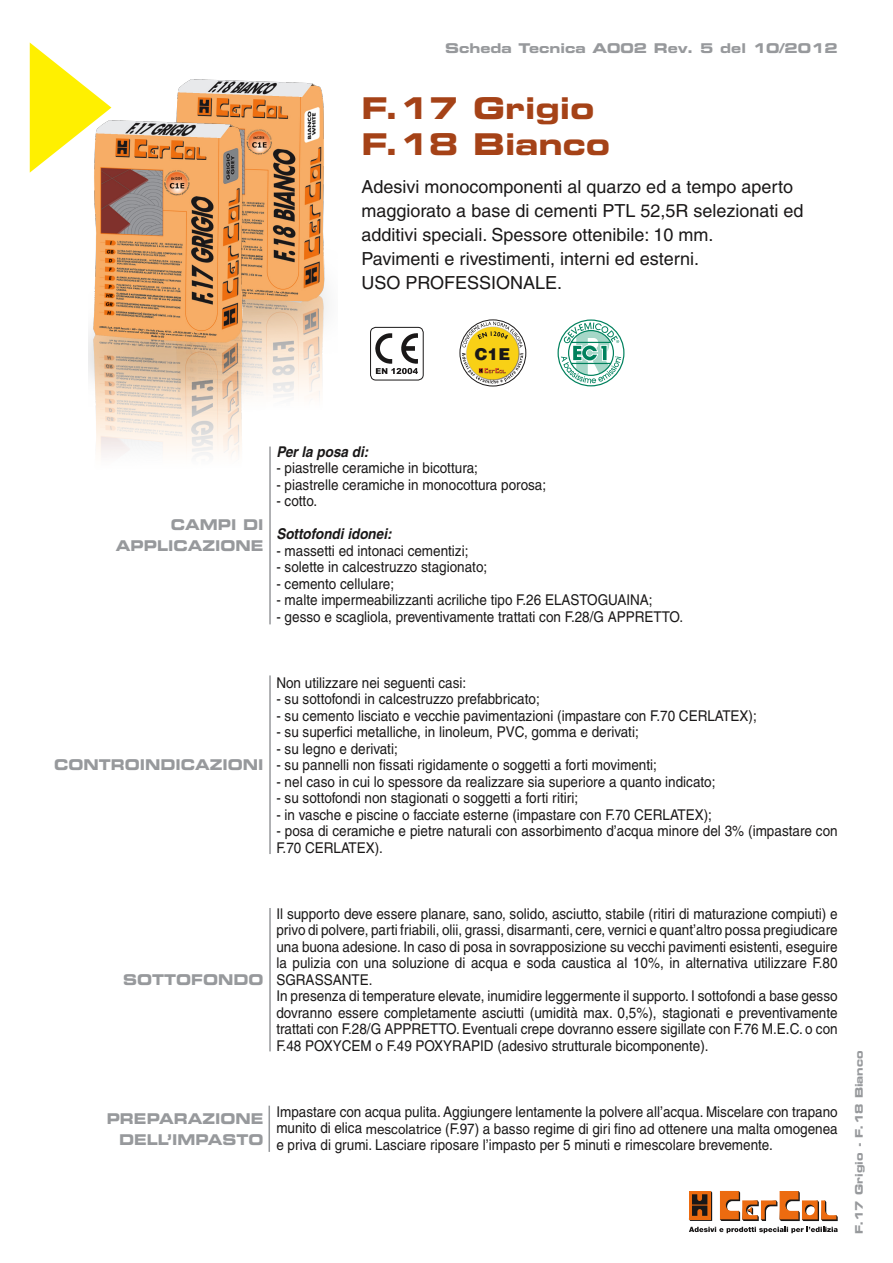
<style>
.page{position:relative;width:893px;height:1263px;background:#fff}
.page>*{position:absolute;margin:0;border:0;box-sizing:border-box;transform-origin:0 0}
.t1{font:30px/36px "Eurostile LT Bold Extended Two";color:#a54217}
.t2{font:18px/24px "Helvetica LT";color:#1a1818}
.t3{font:900 16.35px "Helvetica";color:#1a1818}
.t4{font:14.85px/16.5px "Helvetica LT";color:#1a1818;scale:.91 1}
.t5{font:14.85px/21px "Eurostile LT Bold Extended Two";color:#97999c;text-align:right;scale:.91 1}
.t6{font:italic 700 14.85px "Helvetica LT";color:#1a1818;scale:.91 1}
.t7{font:13.5px "Eurostile LT Bold Extended Two";color:#97999c}
.t8{font:10.5px "Eurostile LT Bold Extended Two";color:#97999c}
.s1{font-size:13.5px}
</style>
<div class="page">
<svg style="left:557px;top:319px;width:68px;height:68px"></svg>
<img style="left:176px;top:79px;width:152px;height:318px">
<img style="left:88px;top:110px;width:194px;height:345px">
<svg style="left:30px;top:43px;width:81px;height:130px"></svg>
<hr style="left:269px;top:446px;width:2px;height:178px;background:#97999c">
<hr style="left:269px;top:675px;width:2px;height:179px;background:#97999c">
<hr style="left:269px;top:908px;width:2px;height:143px;background:#97999c">
<svg style="left:462px;top:322px;width:61px;height:61px"></svg>
<div style="left:460px;top:320px;width:66px;height:66px;border:1px solid #1a1818;border-radius:50%"></div>
<hr style="left:268px;top:1106px;width:2px;height:46px;background:#97999c">
<svg style="left:689px;top:1191px;width:23px;height:30px"></svg>
<svg style="left:720px;top:1191px;width:118px;height:30px"></svg>
<svg style="left:689px;top:1227px;width:149px;height:6px"></svg>
<div style="left:370px;top:327px;width:54px;height:53px;border:1px solid #1a1818;border-radius:5px"></div>
<img style="left:375px;top:333px;width:43px;height:31px">
<svg style="left:376px;top:368px;width:42px;height:6px"></svg>
<p class="t7" style="left:445px;top:39px;width:394px">Scheda Tecnica A002 Rev. 5 del 10/2012</p>
<h1 class="t1" style="left:361px;top:90px;width:250px">F.17 Grigio<br>F.18 Bianco</h1>
<p class="t2" style="left:361px;top:175px;width:444px">Adesivi monocomponenti al quarzo ed a tempo aperto maggiorato a base di cementi PTL 52,5R selezionati ed additivi speciali. Spessore ottenibile: 10 mm.<br>Pavimenti e rivestimenti, interni ed esterni.<br>USO PROFESSIONALE.</p>
<p class="t3" style="left:475px;top:343px;width:37px">C1E</p>
<p class="t5" style="left:116px;top:514px;width:164px">CAMPI DI<br>APPLICAZIONE</p>
<p class="t6" style="left:276px;top:443px;width:102px">Per la posa di:</p>
<p class="t4" style="left:276px;top:460px;width:223px">- piastrelle ceramiche in bicottura;</p>
<p class="t4" style="left:276px;top:476px;width:298px">- piastrelle ceramiche in monocottura porosa;</p>
<p class="t4" style="left:276px;top:493px;width:46px">- cotto.</p>
<p class="t6" style="left:276px;top:525px;width:128px">Sottofondi idonei:</p>
<p class="t4" style="left:276px;top:542px;width:213px">- massetti ed intonaci cementizi;</p>
<p class="t4" style="left:276px;top:559px;width:233px">- solette in calcestruzzo stagionato;</p>
<p class="t4" style="left:276px;top:575px;width:131px">- cemento cellulare;</p>
<p class="t4" style="left:276px;top:592px;width:415px">- malte impermeabilizzanti acriliche tipo F.26 ELASTOGUAINA;</p>
<p class="t4" style="left:276px;top:608px;width:449px">- gesso e scagliola, preventivamente trattati con F.28/G APPRETTO.</p>
<p class="t5" style="left:54px;top:754px;width:232px">CONTROINDICAZIONI</p>
<p class="t4" style="left:276px;top:674px;width:210px">Non utilizzare nei seguenti casi:</p>
<p class="t4" style="left:276px;top:691px;width:291px">- su sottofondi in calcestruzzo prefabbricato;</p>
<p class="t4" style="left:276px;top:707px;width:529px">- su cemento lisciato e vecchie pavimentazioni (impastare con F.70 CERLATEX);</p>
<p class="t4" style="left:276px;top:724px;width:400px">- su superfici metalliche, in linoleum, PVC, gomma e derivati;</p>
<p class="t4" style="left:276px;top:740px;width:135px">- su legno e derivati;</p>
<p class="t4" style="left:276px;top:757px;width:420px">- su pannelli non fissati rigidamente o soggetti a forti movimenti;</p>
<p class="t4" style="left:276px;top:773px;width:484px">- nel caso in cui lo spessore da realizzare sia superiore a quanto indicato;</p>
<p class="t4" style="left:276px;top:790px;width:333px">- su sottofondi non stagionati o soggetti a forti ritiri;</p>
<p class="t4" style="left:276px;top:806px;width:480px">- in vasche e piscine o facciate esterne (impastare con F.70 CERLATEX);</p>
<p class="t4" style="left:276px;top:823px;width:618px">- posa di ceramiche e pietre naturali con assorbimento d’acqua minore del 3% (impastare con<br>F.70 CERLATEX).</p>
<p class="t5" style="left:123px;top:969px;width:156px">SOTTOFONDO</p>
<p class="t4" style="left:276px;top:905px;width:618px">Il supporto deve essere planare, sano, solido, asciutto, stabile (ritiri di maturazione compiuti) e privo di polvere, parti friabili, olii, grassi, disarmanti, cere, vernici e quant’altro possa pregiudicare una buona adesione. In caso di posa in sovrapposizione su vecchi pavimenti esistenti, eseguire la pulizia con una soluzione di acqua e soda caustica al 10%, in alternativa utilizzare F.80<br>SGRASSANTE.<br>In presenza di temperature elevate, inumidire leggermente il supporto. I sottofondi a base gesso dovranno essere completamente asciutti (umidità max. 0,5%), stagionati e preventivamente trattati con F.28/G APPRETTO. Eventuali crepe dovranno essere sigillate con F.76 M.E.C. o con F.48 POXYCEM o F.49 POXYRAPID (adesivo strutturale bicomponente).</p>
<p class="t5" style="left:107px;top:1107px;width:174px">PREPARAZIONE<br>DELL’IMPASTO</p>
<p class="t4" style="left:276px;top:1103px;width:618px;text-align:justify">Impastare con acqua pulita. Aggiungere lentamente la polvere all’acqua. Miscelare con trapano munito di elica <span class="s1">mescolatrice</span> (F.97) a basso regime di giri fino ad ottenere una malta omogenea e priva di grumi. Lasciare riposare l’impasto per 5 minuti e rimescolare brevemente.</p>
<p class="t8" style="left:852px;top:1234px;width:185px;rotate:-90deg">F.17 Grigio - F.18 Bianco</p>
</div>
